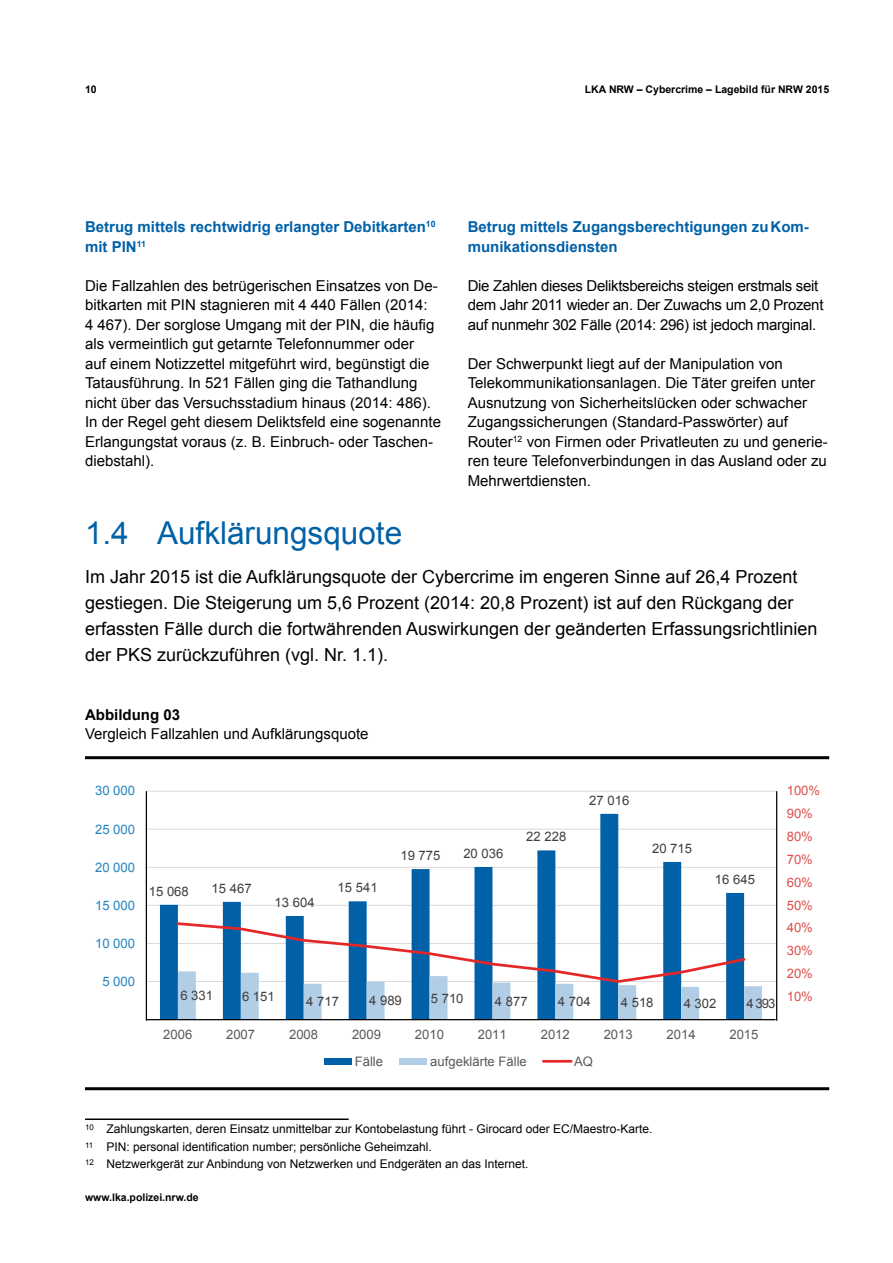
<style>
.page{position:relative;width:893px;height:1263px;background:#fff}
.page>*{position:absolute;margin:0;border:0;box-sizing:border-box;transform-origin:0 0}
.t1{font:31.5px "Arial";color:#0061a7}
.t2{font:18px/26px "Arial";color:#000}
.t3{font:15px/19.5px "Arial";color:#000}
.t4{font:15px/19.5px "Arial";letter-spacing:-.02em;color:#000}
.t5{font:700 15px/19.5px "Arial";color:#0061a7}
.t6{font:700 15px "Arial";color:#000}
.t7{font:13.05px "Arial";letter-spacing:.005em;color:#3e3e3e}
.t8{font:13.05px "Arial";letter-spacing:.005em;color:#5a5a5a}
.t9{font:13.05px "Arial";letter-spacing:.005em;color:#dd504c}
.t10{font:13.05px "Arial";letter-spacing:.005em;color:#2583c1}
.t11{font:12px/17.7px "Arial";color:#000}
.t12{font:700 10.5px "Arial";color:#000}
</style>
<div class="page">
<hr style="left:85px;top:1118px;width:264px;height:2px;background:#000">
<hr style="left:146px;top:791px;width:630px;height:1px;background:#dadada">
<hr style="left:146px;top:829px;width:630px;height:1px;background:#dadada">
<hr style="left:146px;top:867px;width:630px;height:1px;background:#dadada">
<hr style="left:146px;top:905px;width:630px;height:1px;background:#dadada">
<hr style="left:146px;top:943px;width:630px;height:1px;background:#dadada">
<hr style="left:146px;top:981px;width:630px;height:1px;background:#dadada">
<svg style="left:160px;top:814px;width:584px;height:205px"></svg>
<hr style="left:146px;top:1019px;width:630px;height:1px;background:#000">
<svg style="left:175px;top:921px;width:587px;height:98px"></svg>
<div style="left:324px;top:1058px;width:28px;height:6px;background:#0061a8"></div>
<div style="left:399px;top:1058px;width:28px;height:6px;background:#b2cee6"></div>
<hr style="left:543px;top:1060px;width:28px;height:3px;background:#e52827">
<hr style="left:146px;top:791px;width:1px;height:230px;background:#000">
<hr style="left:776px;top:791px;width:1px;height:230px;background:#000">
<hr style="left:85px;top:756px;width:744px;height:3px;background:#000">
<hr style="left:85px;top:1087px;width:744px;height:3px;background:#000">
<p class="t12" style="left:85px;top:82px;width:13px">10</p>
<p class="t12" style="left:585px;top:82px;width:246px">LKA NRW – Cybercrime – Lagebild für NRW 2015</p>
<p class="t5" style="left:85px;top:218px;width:352px">Betrug mittels rechtwidrig erlangter Debitkarten<sup>10 </sup>mit PIN<sup>11</sup></p>
<p class="t3" style="left:85px;top:276px;width:358px">Die Fallzahlen des betrügerischen Einsatzes von De&shy;bitkarten mit PIN stagnieren mit 4 440 Fällen (2014:<br>4 467). Der sorglose Umgang mit der PIN, die häufig als vermeintlich gut getarnte Telefonnummer oder<br>auf einem Notizzettel mitgeführt wird, begünstigt die Tatausführung. In 521 Fällen ging die Tathandlung nicht über das Versuchsstadium hinaus (2014: 486).<br>In der Regel geht diesem Deliktsfeld eine sogenannte Erlangungstat voraus (z. B. Einbruch- oder Taschen&shy;diebstahl).</p>
<p class="t5" style="left:468px;top:218px;width:343px">Betrug mittels Zugangsberechtigungen zu Kom&shy;munikationsdiensten</p>
<p class="t4" style="left:468px;top:276px;width:357px">Die Zahlen dieses Deliktsbereichs steigen erstmals seit dem Jahr 2011 wieder an. Der Zuwachs um 2,0 Prozent auf nunmehr 302 Fälle (2014: 296) ist jedoch marginal.</p>
<p class="t3" style="left:468px;top:354px;width:361px">Der Schwerpunkt liegt auf der Manipulation von Telekommunikationsanlagen. Die Täter greifen unter Ausnutzung von Sicherheitslücken oder schwacher Zugangssicherungen (Standard-Passwörter) auf Router<sup>12</sup> von Firmen oder Privatleuten zu und generie&shy;ren teure Telefonverbindungen in das Ausland oder zu Mehrwertdiensten.</p>
<h1 class="t1" style="left:85px;top:512px;width:319px">1.4 Aufklärungsquote</h1>
<p class="t2" style="left:85px;top:564px;width:734px">Im Jahr 2015 ist die Aufklärungsquote der Cybercrime im engeren Sinne auf 26,4 Prozent gestiegen. Die Steigerung um 5,6 Prozent (2014: 20,8 Prozent) ist auf den Rückgang der erfassten Fälle durch die fortwährenden Auswirkungen der geänderten Erfassungsrichtlinien der PKS zurückzuführen (vgl. Nr. 1.1).</p>
<p class="t6" style="left:85px;top:704px;width:97px">Abbildung 03</p>
<p class="t3" style="left:85px;top:724px;width:285px">Vergleich Fallzahlen und Aufklärungsquote</p>
<p class="t10" style="left:95px;top:782px;width:41px">30 000</p>
<p class="t10" style="left:95px;top:820px;width:41px">25 000</p>
<p class="t10" style="left:95px;top:858px;width:41px">20 000</p>
<p class="t10" style="left:95px;top:896px;width:41px">15 000</p>
<p class="t10" style="left:95px;top:934px;width:41px">10 000</p>
<p class="t10" style="left:102px;top:973px;width:34px">5 000</p>
<p class="t7" style="left:149px;top:882px;width:42px">15 068</p>
<p class="t7" style="left:212px;top:879px;width:42px">15 467</p>
<p class="t7" style="left:275px;top:894px;width:42px">13 604</p>
<p class="t7" style="left:337px;top:879px;width:42px">15 541</p>
<p class="t7" style="left:400px;top:847px;width:42px">19 775</p>
<p class="t7" style="left:463px;top:845px;width:42px">20 036</p>
<p class="t7" style="left:526px;top:828px;width:42px">22 228</p>
<p class="t7" style="left:589px;top:791px;width:42px">27 016</p>
<p class="t7" style="left:652px;top:839px;width:42px">20 715</p>
<p class="t7" style="left:715px;top:870px;width:42px">16 645</p>
<p class="t7" style="left:180px;top:987px;width:34px">6 331</p>
<p class="t7" style="left:242px;top:988px;width:34px">6 151</p>
<p class="t7" style="left:306px;top:993px;width:34px">4 717</p>
<p class="t7" style="left:369px;top:992px;width:34px">4 989</p>
<p class="t7" style="left:431px;top:989px;width:34px">5 710</p>
<p class="t7" style="left:495px;top:993px;width:34px">4 877</p>
<p class="t7" style="left:558px;top:993px;width:34px">4 704</p>
<p class="t7" style="left:621px;top:994px;width:34px">4 518</p>
<p class="t7" style="left:684px;top:995px;width:34px">4 302</p>
<p class="t7" style="left:747px;top:994px;width:30px">4 393</p>
<p class="t8" style="left:163px;top:1026px;width:31px">2006</p>
<p class="t8" style="left:226px;top:1026px;width:31px">2007</p>
<p class="t8" style="left:289px;top:1026px;width:31px">2008</p>
<p class="t8" style="left:352px;top:1026px;width:31px">2009</p>
<p class="t8" style="left:415px;top:1026px;width:31px">2010</p>
<p class="t8" style="left:478px;top:1026px;width:31px">2011</p>
<p class="t8" style="left:541px;top:1026px;width:31px">2012</p>
<p class="t8" style="left:604px;top:1026px;width:31px">2013</p>
<p class="t8" style="left:667px;top:1026px;width:31px">2014</p>
<p class="t8" style="left:729px;top:1026px;width:31px">2015</p>
<p class="t8" style="left:355px;top:1052px;width:30px">Fälle</p>
<p class="t8" style="left:430px;top:1052px;width:98px">aufgeklärte Fälle</p>
<p class="t8" style="left:574px;top:1052px;width:20px">AQ</p>
<p class="t9" style="left:787px;top:782px;width:35px">100%</p>
<p class="t9" style="left:787px;top:805px;width:28px">90%</p>
<p class="t9" style="left:787px;top:828px;width:28px">80%</p>
<p class="t9" style="left:787px;top:851px;width:28px">70%</p>
<p class="t9" style="left:787px;top:874px;width:28px">60%</p>
<p class="t9" style="left:787px;top:896px;width:28px">50%</p>
<p class="t9" style="left:787px;top:919px;width:28px">40%</p>
<p class="t9" style="left:787px;top:942px;width:28px">30%</p>
<p class="t9" style="left:787px;top:965px;width:28px">20%</p>
<p class="t9" style="left:787px;top:988px;width:28px">10%</p>
<p class="t11" style="left:85px;top:1120px;width:569px"><sup>10</sup> Zahlungskarten, deren Einsatz unmittelbar zur Kontobelastung führt - Girocard oder EC/Maestro-Karte.<br><sup>11</sup> PIN: personal identification number; persönliche Geheimzahl.<br><sup>12</sup> Netzwerkgerät zur Anbindung von Netzwerken und Endgeräten an das Internet.</p>
<p class="t12" style="left:85px;top:1190px;width:115px">www.lka.polizei.nrw.de</p>
</div>
